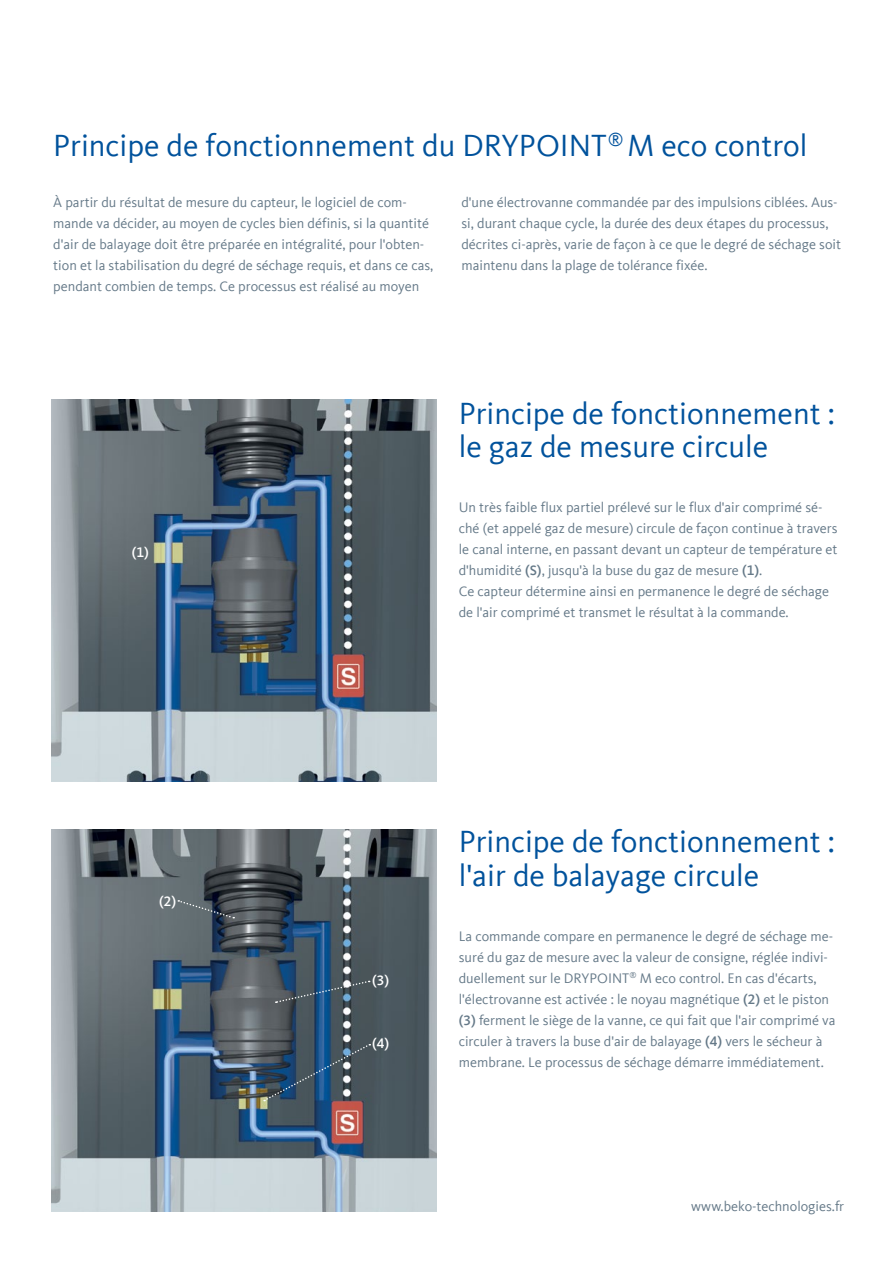
<style>
.page{position:relative;width:893px;height:1263px;background:#fff}
.page>*{position:absolute;margin:0;border:0;box-sizing:border-box;transform-origin:0 0}
.t1{font:31.5px/33.8px "Kievit Offc Pro";color:#00529c}
.t2{font:14.25px/21px "Kievit Offc Pro";color:#657988}
.t3{font:500 14.25px "Kievit Offc Pro";color:#fff}
.s1{font-weight:500}
</style>
<div class="page">
<img style="left:51px;top:400px;width:385px;height:381px">
<img style="left:51px;top:829px;width:385px;height:382px">
<svg style="left:178px;top:900px;width:56px;height:19px"></svg>
<svg style="left:263px;top:1044px;width:107px;height:58px;background:#3e5568"></svg>
<svg style="left:275px;top:980px;width:95px;height:24px;background:#465b6c"></svg>
<h1 class="t1" style="left:53px;top:128px;width:756px">Principe de fonctionnement du DRYPOINT<sup>®</sup> M eco control</h1>
<p class="t2" style="left:53px;top:192px;width:382px">À partir du résultat de mesure du capteur, le logiciel de com&shy;mande va décider, au moyen de cycles bien définis, si la quantité d'air de balayage doit être préparée en intégralité, pour l'obten&shy;tion et la stabilisation du degré de séchage requis, et dans ce cas, pendant combien de temps. Ce processus est réalisé au moyen</p>
<p class="t2" style="left:461px;top:192px;width:381px">d'une électrovanne commandée par des impulsions ciblées. Aus&shy;si, durant chaque cycle, la durée des deux étapes du processus, décrites ci-après, varie de façon à ce que le degré de séchage soit maintenu dans la plage de tolérance fixée.</p>
<p class="t3" style="left:132px;top:544px;width:19px">(1)</p>
<p class="t3" style="left:159px;top:893px;width:19px">(2)</p>
<h1 class="t1" style="left:459px;top:396px;width:377px">Principe de fonctionnement : le gaz de mesure circule</h1>
<p class="t2" style="left:459px;top:497px;width:380px">Un très faible flux partiel prélevé sur le flux d'air comprimé sé&shy;ché (et appelé gaz de mesure) circule de façon continue à travers le canal interne, en passant devant un capteur de température et d'humidité <span class="s1">(S)</span>, jusqu'à la buse du gaz de mesure <span class="s1">(1)</span>.<br>Ce capteur détermine ainsi en permanence le degré de séchage de l'air comprimé et transmet le résultat à la commande.</p>
<p class="t3" style="left:372px;top:971px;width:19px">(3)</p>
<p class="t3" style="left:372px;top:1034px;width:19px">(4)</p>
<h1 class="t1" style="left:459px;top:825px;width:377px">Principe de fonctionnement : l'air de balayage circule</h1>
<p class="t2" style="left:459px;top:925px;width:378px">La commande compare en permanence le degré de séchage me&shy;suré du gaz de mesure avec la valeur de consigne, réglée indivi&shy;duellement sur le DRYPOINT<sup>®</sup> M eco control. En cas d'écarts, l'électrovanne est activée : le noyau magnétique <span class="s1">(2)</span> et le piston <span class="s1">(3)</span> ferment le siège de la vanne, ce qui fait que l'air comprimé va circuler à travers la buse d'air de balayage <span class="s1">(4)</span> vers le sécheur à membrane. Le processus de séchage démarre immédiatement.</p>
<p class="t2" style="left:691px;top:1196px;width:155px">www.beko-technologies.fr</p>
</div>
